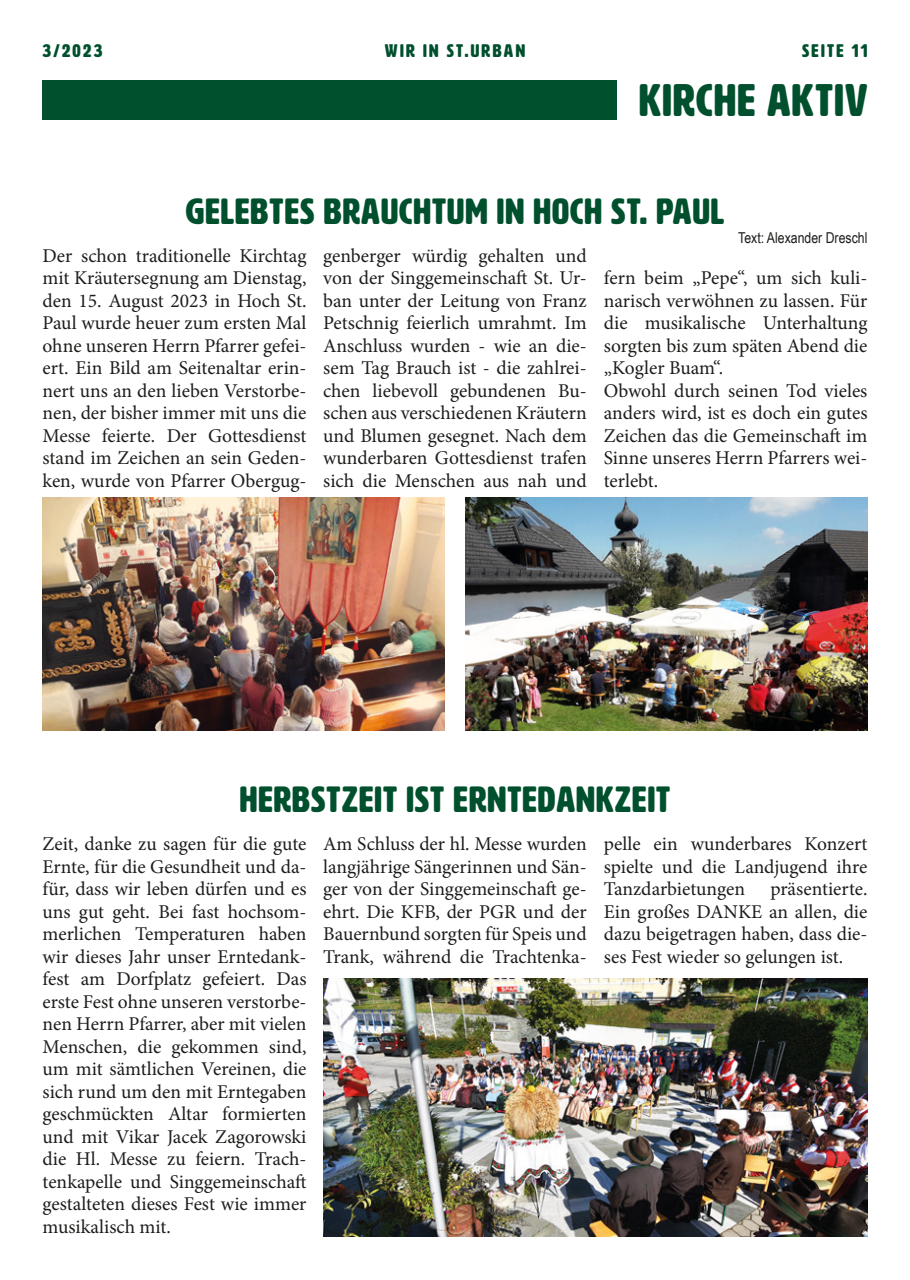
<style>
.page{position:relative;width:910px;height:1280px;background:#fff}
.page>*{position:absolute;margin:0;border:0;box-sizing:border-box;transform-origin:0 0}
.t1{font:45px "HWT Artz";letter-spacing:.03em;color:#00502d}
.t2{font:36px "HWT Artz";letter-spacing:.03em;color:#00502d}
.t3{font:19.5px/22.5px "Minion Pro";color:#1d1d1b;text-align:justify}
.t4{font:18px "HWT Artz";letter-spacing:.13em;color:#00502d}
.t5{font:15px "Arial Narrow";color:#1d1d1b}
</style>
<div class="page">
<div style="left:43px;top:80px;width:574px;height:39px;background:#00502d"></div>
<img style="left:43px;top:497px;width:401px;height:233px">
<img style="left:466px;top:497px;width:401px;height:233px">
<img style="left:323px;top:978px;width:545px;height:258px">
<p class="t4" style="left:43px;top:41px;width:61px">3/2023</p>
<p class="t4" style="left:385px;top:41px;width:142px">WIR IN ST.URBAN</p>
<p class="t4" style="left:802px;top:41px;width:67px">SEITE 11</p>
<p class="t1" style="left:639px;top:77px;width:230px">KIRCHE AKTIV</p>
<p class="t2" style="left:186px;top:192px;width:540px">GELEBTES BRAUCHTUM IN HOCH ST. PAUL</p>
<p class="t3" style="left:43px;top:244px;width:266px">Der schon traditionelle Kirchtag mit Kräutersegnung am Dienstag, den 15. August 2023 in Hoch St.<br>Paul wurde heuer zum ersten Mal ohne unseren Herrn Pfarrer gefei&shy;ert. Ein Bild am Seitenaltar erin&shy;nert uns an den lieben Verstorbe&shy;nen, der bisher immer mit uns die Messe feierte. Der Gottesdienst stand im Zeichen an sein Geden&shy;ken, wurde von Pfarrer Obergug-</p>
<p class="t5" style="left:738px;top:227px;width:131px">Text: Alexander Dreschl</p>
<p class="t3" style="left:323px;top:244px;width:265px">genberger würdig gehalten und von der Singgemeinschaft St. Ur&shy;ban unter der Leitung von Franz Petschnig feierlich umrahmt. Im Anschluss wurden - wie an die&shy;sem Tag Brauch ist - die zahlrei&shy;chen liebevoll gebundenen Bu&shy;schen aus verschiedenen Kräutern und Blumen gesegnet. Nach dem wunderbaren Gottesdienst trafen sich die Menschen aus nah und</p>
<p class="t3" style="left:604px;top:267px;width:265px">fern beim „Pepe“, um sich kuli&shy;narisch verwöhnen zu lassen. Für die musikalische Unterhaltung sorgten bis zum späten Abend die „Kogler Buam“.</p>
<p class="t3" style="left:604px;top:379px;width:265px">Obwohl durch seinen Tod vieles anders wird, ist es doch ein gutes Zeichen das die Gemeinschaft im Sinne unseres Herrn Pfarrers wei&shy;terlebt.</p>
<p class="t2" style="left:240px;top:780px;width:432px">HERBSTZEIT IST ERNTEDANKZEIT</p>
<p class="t3" style="left:43px;top:833px;width:266px">Zeit, danke zu sagen für die gute Ernte, für die Gesundheit und da&shy;für, dass wir leben dürfen und es uns gut geht. Bei fast hochsom&shy;merlichen Temperaturen haben wir dieses Jahr unser Erntedank&shy;fest am Dorfplatz gefeiert. Das erste Fest ohne unseren verstorbe&shy;nen Herrn Pfarrer, aber mit vielen Menschen, die gekommen sind, um mit sämtlichen Vereinen, die sich rund um den mit Erntegaben geschmückten Altar formierten und mit Vikar Jacek Zagorowski die Hl. Messe zu feiern. Trach&shy;tenkapelle und Singgemeinschaft gestalteten dieses Fest wie immer musikalisch mit.</p>
<p class="t3" style="left:323px;top:833px;width:265px">Am Schluss der hl. Messe wurden langjährige Sängerinnen und Sän&shy;ger von der Singgemeinschaft ge&shy;ehrt. Die KFB, der PGR und der Bauernbund sorgten für Speis und Trank, während die Trachtenka-</p>
<p class="t3" style="left:604px;top:833px;width:265px">pelle ein wunderbares Konzert spielte und die Landjugend ihre Tanzdarbietungen</p>
<p class="t3" style="left:604px;top:878px;width:265px;text-indent:167px">präsentierte.<br>Ein großes DANKE an allen, die dazu beigetragen haben, dass die&shy;ses Fest wieder so gelungen ist.</p>
</div>
